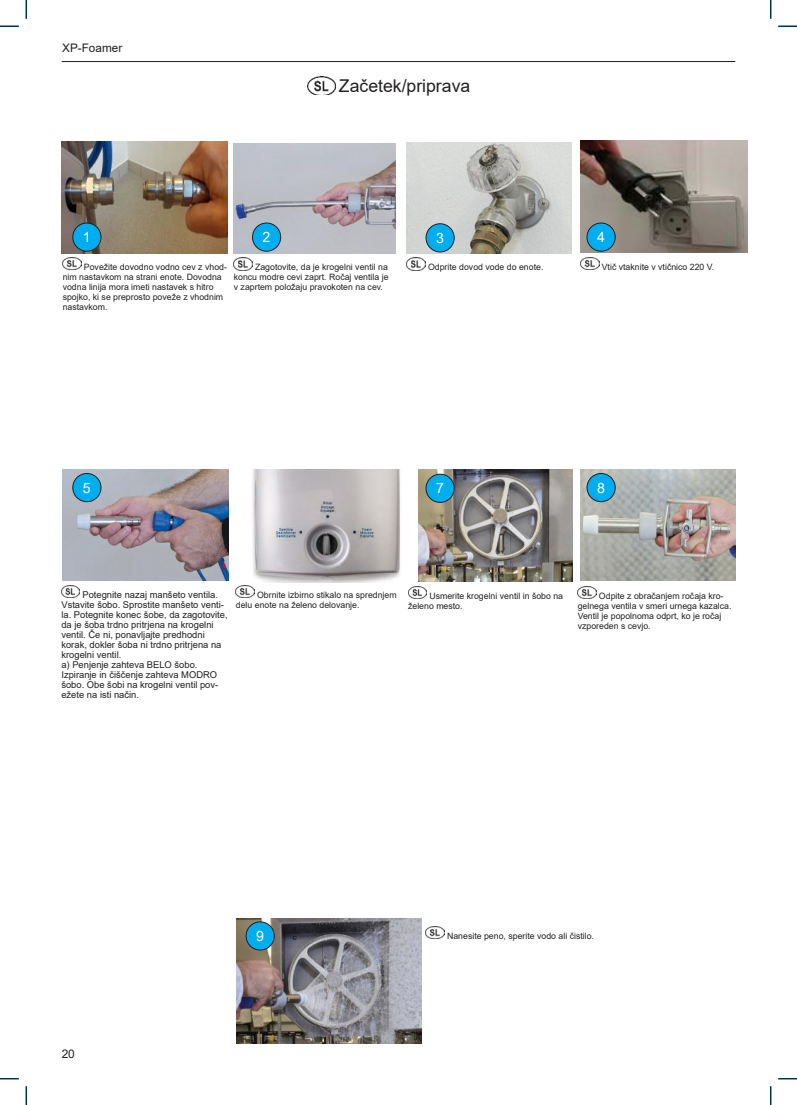
<style>
.page{position:relative;width:797px;height:1105px;background:#fff}
.page>*{position:absolute;margin:0;border:0;box-sizing:border-box;transform-origin:0 0}
.t1{font:17.62px "Arial";color:#221f1f}
.t2{font:14.25px "Arial";color:#fff}
.t3{font:11.88px "Arial";color:#221f1f}
.t4{font:11.75px "Arial";color:#221f1f}
.t5{font:9.38px/10px "Arial";color:#221f1f}
.t6{font:8.75px/10px "Arial";color:#221f1f}
</style>
<div class="page">
<hr style="left:62px;top:61px;width:673px;height:1px;background:#221f1f">
<img style="left:62px;top:142px;width:166px;height:111px">
<img style="left:407px;top:142px;width:164px;height:111px">
<img style="left:580px;top:141px;width:167px;height:111px">
<div style="left:73px;top:223px;width:28px;height:28px;background:#00adef;border-radius:50%"></div>
<div style="left:73px;top:223px;width:28px;height:28px;border:1px solid #221f1f;border-radius:50%"></div>
<img style="left:234px;top:144px;width:161px;height:110px">
<div style="left:252px;top:223px;width:29px;height:28px;background:#00adef;border-radius:50%"></div>
<div style="left:252px;top:223px;width:29px;height:28px;border:1px solid #221f1f;border-radius:50%"></div>
<div style="left:426px;top:224px;width:28px;height:28px;background:#00adef;border-radius:50%"></div>
<div style="left:426px;top:224px;width:28px;height:28px;border:1px solid #221f1f;border-radius:50%"></div>
<div style="left:587px;top:223px;width:28px;height:28px;background:#00adef;border-radius:50%"></div>
<div style="left:587px;top:223px;width:28px;height:28px;border:1px solid #221f1f;border-radius:50%"></div>
<img style="left:580px;top:257px;width:19px;height:13px">
<img style="left:62px;top:469px;width:166px;height:112px">
<img style="left:63px;top:257px;width:18px;height:13px">
<img style="left:418px;top:469px;width:154px;height:112px">
<img style="left:580px;top:469px;width:155px;height:112px">
<img style="left:236px;top:918px;width:185px;height:125px">
<div style="left:73px;top:473px;width:28px;height:29px;background:#00adef;border-radius:50%"></div>
<div style="left:73px;top:473px;width:28px;height:29px;border:1px solid #221f1f;border-radius:50%"></div>
<div style="left:426px;top:474px;width:28px;height:28px;background:#00adef;border-radius:50%"></div>
<div style="left:426px;top:474px;width:28px;height:28px;border:1px solid #221f1f;border-radius:50%"></div>
<div style="left:587px;top:473px;width:28px;height:29px;background:#00adef;border-radius:50%"></div>
<div style="left:587px;top:473px;width:28px;height:29px;border:1px solid #221f1f;border-radius:50%"></div>
<div style="left:246px;top:922px;width:28px;height:28px;background:#00adef;border-radius:50%"></div>
<div style="left:246px;top:922px;width:28px;height:28px;border:1px solid #221f1f;border-radius:50%"></div>
<img style="left:234px;top:258px;width:18px;height:12px">
<img style="left:407px;top:258px;width:18px;height:12px">
<img style="left:61px;top:586px;width:19px;height:12px">
<img style="left:236px;top:586px;width:18px;height:12px">
<img style="left:408px;top:586px;width:18px;height:13px">
<img style="left:577px;top:586px;width:19px;height:13px">
<img style="left:426px;top:927px;width:18px;height:12px">
<img style="left:308px;top:77px;width:27px;height:18px">
<img style="left:252px;top:469px;width:149px;height:113px">
<svg style="left:0;top:25px;width:19px;height:2px"></svg>
<svg style="left:778px;top:25px;width:19px;height:2px"></svg>
<svg style="left:0;top:1078px;width:19px;height:1px"></svg>
<svg style="left:778px;top:1078px;width:19px;height:1px"></svg>
<svg style="left:25px;top:0;width:2px;height:19px"></svg>
<svg style="left:25px;top:1086px;width:2px;height:19px"></svg>
<svg style="left:770px;top:0;width:1px;height:19px"></svg>
<svg style="left:770px;top:1086px;width:1px;height:19px"></svg>
<h3 class="t4" style="left:62px;top:41px;width:62px">XP-Foamer</h3>
<h1 class="t1" style="left:339px;top:74px;width:133px">Začetek/priprava</h1>
<h2 class="t2" style="left:83px;top:232px;width:9px">1</h2>
<h2 class="t2" style="left:263px;top:232px;width:9px">2</h2>
<h2 class="t2" style="left:436px;top:232px;width:9px">3</h2>
<h2 class="t2" style="left:597px;top:232px;width:9px">4</h2>
<p class="t6" style="left:84px;top:261px;width:145px">Povežite dovodno vodno cev z vhod-</p>
<p class="t6" style="left:602px;top:261px;width:114px">Vtič vtaknite v vtičnico 220 V.</p>
<p class="t6" style="left:63px;top:272px;width:162px">nim nastavkom na strani enote. Dovodna vodna linija mora imeti nastavek s hitro spojko, ki se preprosto poveže z vhodnim nastavkom.</p>
<p class="t6" style="left:234px;top:263px;width:156px;text-align:justify;text-indent:21px">Zagotovite, da je krogelni ventil na koncu modre cevi zaprt. Ročaj ventila je v zaprtem položaju pravokoten na cev.</p>
<p class="t6" style="left:428px;top:263px;width:117px">Odprite dovod vode do enote.</p>
<h2 class="t2" style="left:83px;top:482px;width:9px">5</h2>
<h2 class="t2" style="left:436px;top:483px;width:9px">7</h2>
<h2 class="t2" style="left:597px;top:482px;width:9px">8</h2>
<p class="t5" style="left:61px;top:590px;width:168px;text-indent:21px">Potegnite nazaj manšeto ventila.<br>Vstavite šobo. Sprostite manšeto venti&shy;la. Potegnite konec šobe, da zagotovite, da je šoba trdno pritrjena na krogelni ventil. Če ni, ponavljajte predhodni korak, dokler šoba ni trdno pritrjena na krogelni ventil.<br>a) Penjenje zahteva BELO šobo.<br>Izpiranje in čiščenje zahteva MODRO šobo. Obe šobi na krogelni ventil pov&shy;ežete na isti način.</p>
<p class="t6" style="left:236px;top:590px;width:162px;text-indent:21px">Obrnite izbirno stikalo na sprednjem delu enote na želeno delovanje.</p>
<p class="t6" style="left:408px;top:591px;width:156px;text-indent:21px">Usmerite krogelni ventil in šobo na želeno mesto.</p>
<p class="t6" style="left:577px;top:590px;width:155px;text-indent:21px">Odpite z obračanjem ročaja kro&shy;gelnega ventila v smeri urnega kazalca.<br>Ventil je popolnoma odprt, ko je ročaj vzporeden s cevjo.</p>
<h3 class="t3" style="left:62px;top:1049px;width:15px">20</h3>
<h2 class="t2" style="left:256px;top:930px;width:9px">9</h2>
<p class="t6" style="left:447px;top:930px;width:148px">Nanesite peno, sperite vodo ali čistilo.</p>
</div>
